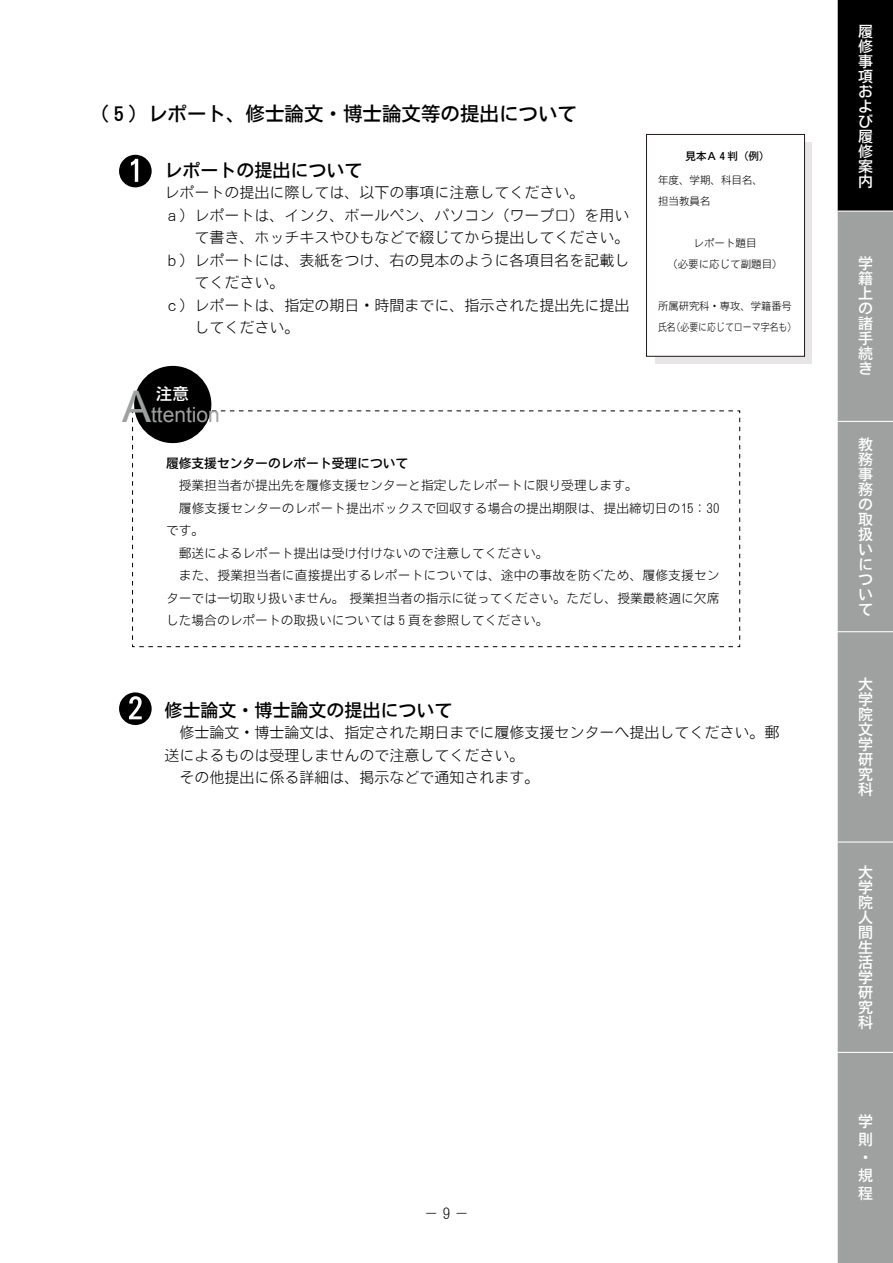
<style>
.page{position:relative;width:893px;height:1263px;background:#fff}
.page>*{position:absolute;margin:0;border:0;box-sizing:border-box;transform-origin:0 0}
.t1{font:21px "Arial";color:#9fa0a0}
.t2{font:19.5px "Motoya Cedar W4 90 msp RKSJ H";color:#000}
.t3{font:18px "Motoya Cedar W4 90 msp RKSJ H";color:#000}
.t4{font:16.5px "Motoya Cedar W4 90 msp RKSJ H";color:#fff}
.t5{font:15px/22.5px "Motoya Cedar W2 90 msp RKSJ H";color:#000}
.t6{font:15px/15px "Motoya Cedar W4 90 msp RKSJ H";color:#fff;text-align:justify}
.t7{font:12.75px/22.5px "Motoya Cedar W2 90 msp RKSJ H";color:#000}
.t8{font:12.75px "Motoya Cedar W4 90 msp RKSJ H";color:#000}
.t9{font:10.5px/21px "Motoya Cedar W2 90 msp RKSJ H";color:#000}
.t10{font:10.5px "Motoya Cedar W4 90 msp RKSJ H";color:#000}
.s1{font-size:43.5px}
</style>
<div class="page">
<div style="left:838px;top:212px;width:55px;height:1051px;background:#9fa0a0"></div>
<div style="left:838px;top:0;width:55px;height:211px;background:#000"></div>
<hr style="left:838px;top:421px;width:55px;height:1px;background:#fff">
<hr style="left:838px;top:631px;width:55px;height:1px;background:#fff">
<hr style="left:838px;top:841px;width:55px;height:1px;background:#fff">
<hr style="left:838px;top:1052px;width:55px;height:1px;background:#fff">
<div style="left:655px;top:142px;width:157px;height:221px;background:#e6e6e6"></div>
<div style="left:646px;top:134px;width:158px;height:222px;background:#fff"></div>
<div style="left:646px;top:134px;width:159px;height:222px;border:1px solid #231815"></div>
<svg style="left:119px;top:692px;width:33px;height:33px"></svg>
<svg style="left:119px;top:155px;width:33px;height:32px"></svg>
<svg style="left:132px;top:410px;width:608px;height:237px"></svg>
<div style="left:134px;top:366px;width:77px;height:77px;background:#000;border-radius:50%"></div>
<h2 class="t2" style="left:90px;top:104px;width:489px">（５）レポート、修士論文・博士論文等の提出について</h2>
<p class="t3" style="left:165px;top:161px;width:199px">レポートの提出について</p>
<p class="t5" style="left:165px;top:181px;width:421px">レポートの提出に際しては、以下の事項に注意してください。</p>
<p class="t5" style="left:165px;top:204px;width:466px">ａ）レポートは、インク、ボールペン、パソコン（ワープロ）を用い</p>
<p class="t5" style="left:195px;top:226px;width:436px">て書き、ホッチキスやひもなどで綴じてから提出してください。</p>
<p class="t5" style="left:165px;top:249px;width:466px">ｂ）レポートには、表紙をつけ、右の見本のように各項目名を記載し</p>
<p class="t5" style="left:195px;top:271px;width:91px">てください。</p>
<p class="t5" style="left:165px;top:294px;width:466px">ｃ）レポートは、指定の期日・時間までに、指示された提出先に提出</p>
<p class="t5" style="left:195px;top:316px;width:106px">してください。</p>
<p class="t4" style="left:156px;top:385px;width:34px">注意</p>
<h1 class="t1" style="left:122px;top:401px;width:99px"><span class="s1">A</span>ttention</h1>
<p class="t10" style="left:686px;top:151px;width:85px">見本Ａ４判（例）</p>
<p class="t9" style="left:658px;top:169px;width:106px">年度、学期、科目名、担当教員名</p>
<p class="t9" style="left:667px;top:232px;width:117px;text-align:center">レポート題目<br>（必要に応じて副題目）</p>
<p class="t9" style="left:658px;top:295px;width:140px">所属研究科・専攻、学籍番号氏名（必要に応じてローマ字名も）</p>
<p class="t8" style="left:166px;top:456px;width:244px">履修支援センターのレポート受理について</p>
<p class="t7" style="left:166px;top:474px;width:555px">　授業担当者が提出先を履修支援センターと指定したレポートに限り受理します。<br>　履修支援センターのレポート提出ボックスで回収する場合の提出期限は、提出締切日の15：30です。<br>　郵送によるレポート提出は受け付けないので注意してください。<br>　また、授業担当者に直接提出するレポートについては、途中の事故を防ぐため、履修支援センターでは一切取り扱いません。授業担当者の指示に従ってください。ただし、授業最終週に欠席した場合のレポートの取扱いについては５頁を参照してください。</p>
<p class="t3" style="left:165px;top:701px;width:289px">修士論文・博士論文の提出について</p>
<p class="t5" style="left:165px;top:721px;width:616px">　修士論文・博士論文は、指定された期日までに履修支援センターへ提出してください。郵送によるものは受理しませんので注意してください。<br>　その他提出に係る詳細は、掲示などで通知されます。</p>
<p class="t5" style="left:424px;top:1202px;width:46px">－9－</p>
<p class="t6" style="left:858px;top:23px;width:16px">履修事項および履修案内</p>
<p class="t6" style="left:858px;top:256px;width:16px">学籍上の諸手続き</p>
<p class="t6" style="left:858px;top:436px;width:16px">教務事務の取扱いについて</p>
<p class="t6" style="left:858px;top:677px;width:16px">大学院文学研究科</p>
<p class="t6" style="left:858px;top:865px;width:16px">大学院人間生活学研究科</p>
<p class="t6" style="left:858px;top:1112px;width:16px;line-height:18px;text-align:left">学則・規程</p>
</div>
